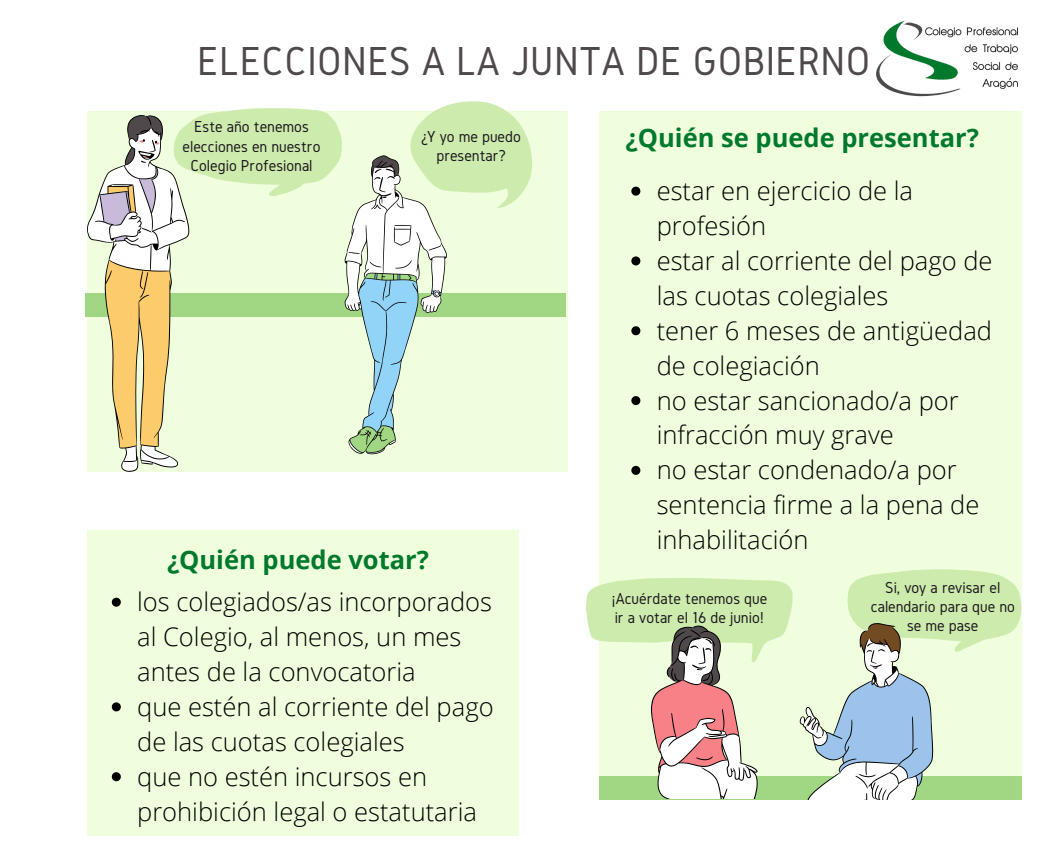
<style>
.page{position:relative;width:1064px;height:851px;background:#fff}
.page>*{position:absolute;margin:0;border:0;box-sizing:border-box;transform-origin:0 0}
.t1{font:42px "Gidole";letter-spacing:.01em;color:#4f494b}
.t2{font:300 25.5px/35px "Open Sans";color:#000}
.t3{font:700 25.5px "Open Sans";color:#00792d}
.t4{font:16.5px/19.2px "Gidole";color:#1a181c;text-align:center}
</style>
<div class="page">
<div style="left:87px;top:111px;width:480px;height:360px;background:#efffdd"></div>
<div style="left:599px;top:111px;width:422px;height:475px;background:#efffdd"></div>
<div style="left:87px;top:530px;width:431px;height:305px;background:#efffdd"></div>
<img style="left:876px;top:20px;width:142px;height:77px">
<div style="left:85px;top:293px;width:481px;height:23px;background:#a1d683"></div>
<svg style="left:631px;top:187px;width:9px;height:9px"></svg>
<svg style="left:631px;top:256px;width:9px;height:9px"></svg>
<svg style="left:631px;top:326px;width:9px;height:9px"></svg>
<svg style="left:631px;top:396px;width:9px;height:9px"></svg>
<svg style="left:631px;top:466px;width:9px;height:9px"></svg>
<svg style="left:87px;top:191px;width:102px;height:281px"></svg>
<div style="left:599px;top:775px;width:422px;height:24px;background:#a1d683"></div>
<svg style="left:799px;top:569px;width:222px;height:230px;background:#d1e7cb"></svg>
<svg style="left:112px;top:597px;width:9px;height:9px"></svg>
<svg style="left:112px;top:702px;width:9px;height:9px"></svg>
<svg style="left:112px;top:772px;width:9px;height:9px"></svg>
<svg style="left:100px;top:101px;width:432px;height:353px"></svg>
<svg style="left:586px;top:578px;width:206px;height:220px"></svg>
<p class="t1" style="left:197px;top:38px;width:674px">ELECCIONES A LA JUNTA DE GOBIERNO</p>
<p class="t4" style="left:182px;top:117px;width:139px">Este año tenemos elecciones en nuestro<br>Colegio Profesional</p>
<p class="t4" style="left:421px;top:127px;width:100px">¿Y yo me puedo presentar?</p>
<p class="t3" style="left:167px;top:542px;width:263px">¿Quién puede votar?</p>
<p class="t2" style="left:137px;top:583px;width:356px">los colegiados/as incorporados al Colegio, al menos, un mes antes de la convocatoria</p>
<p class="t2" style="left:137px;top:688px;width:358px">que estén al corriente del pago de las cuotas colegiales</p>
<p class="t2" style="left:137px;top:758px;width:341px">que no estén incursos en prohibición legal o estatutaria</p>
<p class="t3" style="left:625px;top:119px;width:355px">¿Quién se puede presentar?</p>
<p class="t2" style="left:656px;top:173px;width:258px">estar en ejercicio de la profesión</p>
<p class="t2" style="left:656px;top:242px;width:337px">estar al corriente del pago de las cuotas colegiales</p>
<p class="t2" style="left:656px;top:312px;width:337px">tener 6 meses de antigüedad de colegiación</p>
<p class="t2" style="left:656px;top:382px;width:303px">no estar sancionado/a por infracción muy grave</p>
<p class="t2" style="left:656px;top:452px;width:324px">no estar condenado/a por sentencia firme a la pena de inhabilitación</p>
<p class="t4" style="left:611px;top:588px;width:157px;text-align:left">¡Acuérdate tenemos que ir a votar el 16 de junio!</p>
<p class="t4" style="left:870px;top:577px;width:145px">Si, voy a revisar el calendario para que no se me pase</p>
</div>
